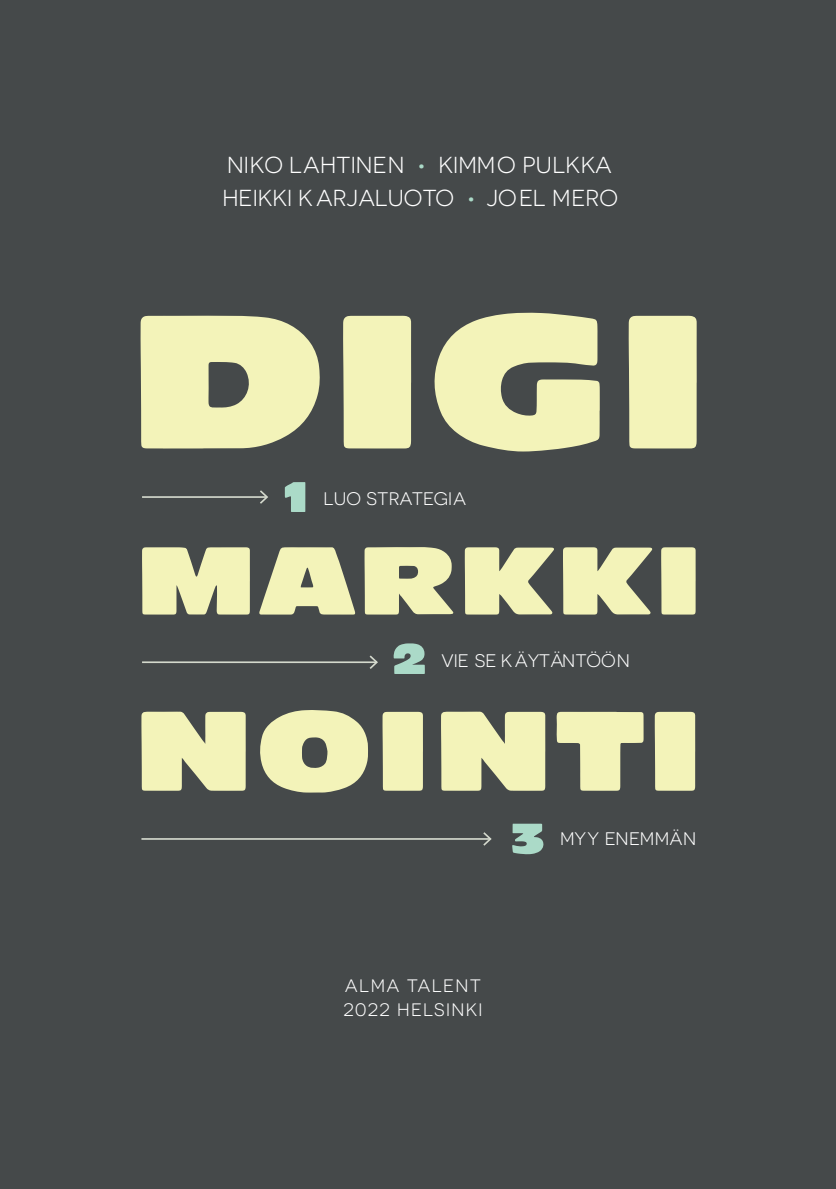
<style>
.page{position:relative;width:836px;height:1189px;background:#fff}
.page>*{position:absolute;margin:0;border:0;box-sizing:border-box;transform-origin:0 0}
.t1{font:23.2px/33px "Novecentosanswide";color:#fff}
.t2{font:18.2px "Novecentosanswide";color:#fff}
.t3{font:18px/24px "Novecentosanswide";letter-spacing:.075em;color:#fff}
.s1{font-weight:500;color:#abdac8}
</style>
<div class="page">
<div style="left:0;top:0;width:835px;height:1189px;background:#45494a"></div>
<svg style="left:142px;top:547px;width:553px;height:67px"></svg>
<svg style="left:140px;top:312px;width:556px;height:139px;fill:#f3f3b9"></svg>
<svg style="left:141px;top:710px;width:554px;height:82px;fill:#f3f3b9"></svg>
<svg style="left:393px;top:643px;width:31px;height:31px"></svg>
<hr style="left:142px;top:661px;width:234px;height:2px;background:#d4d9cd">
<svg style="left:367px;top:655px;width:11px;height:14px"></svg>
<svg style="left:512px;top:823px;width:31px;height:31px"></svg>
<hr style="left:141px;top:838px;width:349px;height:2px;background:#d4d9cd">
<svg style="left:481px;top:832px;width:11px;height:14px"></svg>
<svg style="left:285px;top:482px;width:20px;height:30px"></svg>
<hr style="left:142px;top:496px;width:125px;height:2px;background:#d4d9cd">
<svg style="left:258px;top:490px;width:10px;height:14px"></svg>
<p class="t1" style="left:222px;top:148px;width:397px">NIKO LAHTINEN <span class="s1">•</span> KIMMO PULKKA<br>HEIKKI K ARJALUOTO <span class="s1">•</span> JOEL MERO</p>
<p class="t2" style="left:323px;top:488px;width:144px">LUO STRATEGIA</p>
<p class="t2" style="left:441px;top:650px;width:190px">VIE SE K ÄYTÄNTÖÖN</p>
<p class="t3" style="left:343px;top:973px;width:141px">ALMA TALENT<br>2022 HELSINKI</p>
<p class="t2" style="left:560px;top:828px;width:138px">MYY ENEMMÄN</p>
</div>
